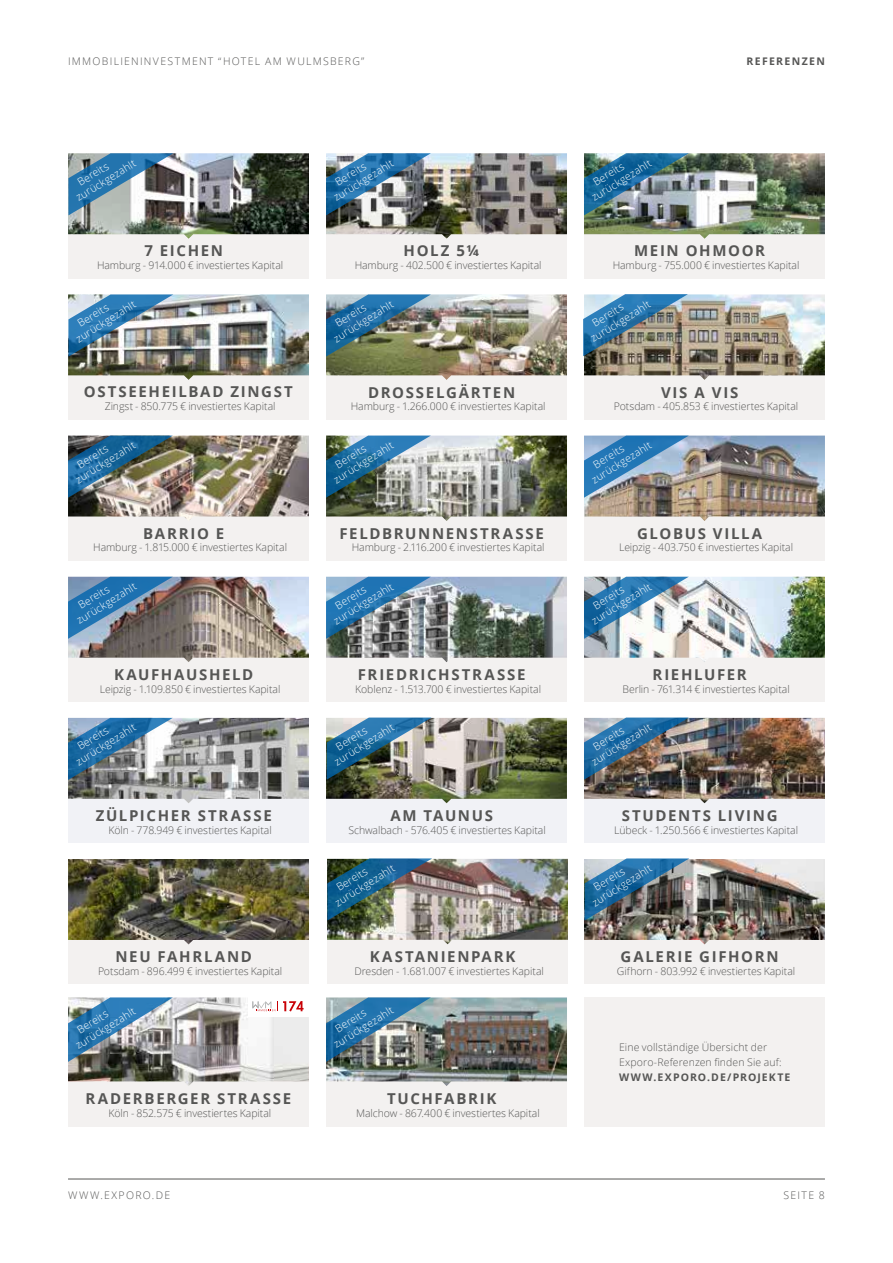
<style>
.page{position:relative;width:893px;height:1263px;background:#fff}
.page>*{position:absolute;margin:0;border:0;box-sizing:border-box;transform-origin:0 0}
.t1{font:700 15px "Open Sans";letter-spacing:.115em;color:#565655}
.t2{font:300 10.5px "Open Sans";letter-spacing:-.01em;color:#565655}
.t3{font:300 10.5px/12px "Open Sans";color:#fff}
.t4{font:300 10.5px/15px "Open Sans";letter-spacing:.01em;color:#565655}
.t5{font:300 10.5px "Open Sans";letter-spacing:.12em;color:#565655}
.t6{font:700 10.5px "Open Sans";letter-spacing:.12em;color:#565655}
.t7{font:300 10.5px "Open Sans";letter-spacing:.13em;color:#565655}
</style>
<div class="page">
<hr style="left:68px;top:1178px;width:757px;height:1px;background:#565655">
<div style="left:68px;top:227px;width:241px;height:51px;background:#f3f1f0"></div>
<div style="left:68px;top:368px;width:241px;height:51px;background:#f3f1f0"></div>
<div style="left:68px;top:509px;width:241px;height:51px;background:#f3f1f0"></div>
<div style="left:68px;top:650px;width:241px;height:52px;background:#f3f1f0"></div>
<div style="left:68px;top:791px;width:241px;height:52px;background:#f1f2f6"></div>
<div style="left:68px;top:933px;width:241px;height:51px;background:#f3f1f0"></div>
<div style="left:326px;top:227px;width:241px;height:51px;background:#f3f1f0"></div>
<div style="left:326px;top:368px;width:241px;height:51px;background:#f3f1f0"></div>
<div style="left:326px;top:509px;width:241px;height:51px;background:#f3f1f0"></div>
<div style="left:326px;top:650px;width:241px;height:52px;background:#f3f1f0"></div>
<div style="left:326px;top:791px;width:241px;height:52px;background:#f1f2f6"></div>
<div style="left:326px;top:1074px;width:241px;height:53px;background:#f3f1f0"></div>
<div style="left:584px;top:227px;width:241px;height:51px;background:#f3f1f0"></div>
<div style="left:584px;top:368px;width:241px;height:51px;background:#f3f1f0"></div>
<div style="left:584px;top:509px;width:241px;height:51px;background:#f3f1f0"></div>
<div style="left:584px;top:791px;width:241px;height:52px;background:#f1f2f6"></div>
<div style="left:584px;top:933px;width:241px;height:51px;background:#f3f1f0"></div>
<div style="left:584px;top:997px;width:241px;height:130px;background:#f3f1f0"></div>
<img style="left:68px;top:153px;width:241px;height:86px">
<img style="left:68px;top:294px;width:241px;height:86px">
<img style="left:68px;top:436px;width:241px;height:84px">
<img style="left:68px;top:577px;width:241px;height:85px">
<img style="left:68px;top:718px;width:241px;height:85px">
<img style="left:68px;top:859px;width:241px;height:85px">
<img style="left:326px;top:153px;width:241px;height:86px">
<img style="left:326px;top:294px;width:241px;height:86px">
<img style="left:326px;top:436px;width:241px;height:85px">
<img style="left:326px;top:577px;width:241px;height:85px">
<img style="left:326px;top:718px;width:241px;height:85px">
<img style="left:326px;top:997px;width:241px;height:89px">
<img style="left:584px;top:153px;width:241px;height:86px">
<img style="left:584px;top:294px;width:241px;height:86px">
<img style="left:584px;top:436px;width:241px;height:85px">
<img style="left:584px;top:718px;width:241px;height:85px">
<img style="left:584px;top:859px;width:241px;height:85px">
<img style="left:68px;top:436px;width:105px;height:62px">
<img style="left:68px;top:294px;width:105px;height:63px">
<img style="left:326px;top:294px;width:105px;height:63px">
<img style="left:326px;top:153px;width:105px;height:62px">
<svg style="left:68px;top:153px;width:105px;height:62px;background:#6c8ea4"></svg>
<svg style="left:326px;top:436px;width:105px;height:62px;background:#618595"></svg>
<svg style="left:326px;top:577px;width:105px;height:62px;background:#6188a5"></svg>
<img style="left:327px;top:717px;width:105px;height:63px">
<img style="left:68px;top:577px;width:105px;height:62px">
<svg style="left:68px;top:718px;width:105px;height:62px;background:#6c8fa8"></svg>
<img style="left:584px;top:153px;width:105px;height:62px">
<img style="left:584px;top:436px;width:105px;height:62px">
<img style="left:583px;top:294px;width:105px;height:62px">
<div style="left:68px;top:1074px;width:241px;height:53px;background:#f3f1f0"></div>
<img style="left:68px;top:997px;width:241px;height:89px">
<div style="left:584px;top:650px;width:241px;height:52px;background:#f3f1f0"></div>
<img style="left:584px;top:577px;width:241px;height:85px">
<img style="left:584px;top:577px;width:105px;height:62px">
<img style="left:68px;top:997px;width:105px;height:65px">
<img style="left:326px;top:997px;width:105px;height:65px">
<div style="left:248px;top:997px;width:61px;height:20px;background:#fff"></div>
<svg style="left:252px;top:1001px;width:52px;height:10px"></svg>
<div style="left:327px;top:932px;width:241px;height:52px;background:#f3f1f0"></div>
<img style="left:327px;top:859px;width:241px;height:85px">
<img style="left:327px;top:858px;width:105px;height:62px">
<img style="left:584px;top:717px;width:105px;height:63px">
<img style="left:584px;top:858px;width:105px;height:62px">
<p class="t5" style="left:68px;top:54px;width:298px">IMMOBILIENINVESTMENT “HOTEL AM WULMSBERG”</p>
<p class="t6" style="left:746px;top:54px;width:80px">REFERENZEN</p>
<p class="t3" style="left:67px;top:183px;width:70px;text-indent:9px;rotate:-32deg">Bereits zurückgezahlt</p>
<p class="t3" style="left:325px;top:183px;width:70px;text-indent:9px;rotate:-32deg">Bereits zurückgezahlt</p>
<p class="t3" style="left:583px;top:183px;width:70px;text-indent:9px;rotate:-32deg">Bereits zurückgezahlt</p>
<h1 class="t1" style="left:144px;top:240px;width:80px">7 EICHEN</h1>
<h1 class="t1" style="left:404px;top:240px;width:78px">HOLZ 5¼</h1>
<h1 class="t1" style="left:634px;top:240px;width:133px">MEIN OHMOOR</h1>
<p class="t2" style="left:97px;top:258px;width:188px">Hamburg - 914.000 € investiertes Kapital</p>
<p class="t2" style="left:355px;top:258px;width:188px">Hamburg - 402.500 € investiertes Kapital</p>
<p class="t2" style="left:613px;top:258px;width:188px">Hamburg - 755.000 € investiertes Kapital</p>
<p class="t3" style="left:67px;top:324px;width:70px;text-indent:9px;rotate:-32deg">Bereits zurückgezahlt</p>
<p class="t3" style="left:325px;top:324px;width:70px;text-indent:9px;rotate:-32deg">Bereits zurückgezahlt</p>
<p class="t3" style="left:582px;top:324px;width:70px;text-indent:9px;rotate:-32deg">Bereits zurückgezahlt</p>
<h1 class="t1" style="left:84px;top:381px;width:210px">OSTSEEHEILBAD ZINGST</h1>
<h1 class="t1" style="left:368px;top:381px;width:148px">DROSSELGÄRTEN</h1>
<h1 class="t1" style="left:661px;top:381px;width:79px">VIS A VIS</h1>
<p class="t2" style="left:105px;top:399px;width:172px">Zingst - 850.775 € investiertes Kapital</p>
<p class="t2" style="left:351px;top:399px;width:196px">Hamburg - 1.266.000 € investiertes Kapital</p>
<p class="t2" style="left:614px;top:399px;width:186px">Potsdam - 405.853 € investiertes Kapital</p>
<p class="t3" style="left:67px;top:465px;width:70px;text-indent:9px;rotate:-32deg">Bereits zurückgezahlt</p>
<p class="t3" style="left:325px;top:465px;width:70px;text-indent:9px;rotate:-32deg">Bereits zurückgezahlt</p>
<p class="t3" style="left:583px;top:465px;width:70px;text-indent:9px;rotate:-32deg">Bereits zurückgezahlt</p>
<h1 class="t1" style="left:143px;top:523px;width:83px">BARRIO E</h1>
<h1 class="t1" style="left:340px;top:523px;width:206px">FELDBRUNNENSTRASSE</h1>
<h1 class="t1" style="left:637px;top:523px;width:127px">GLOBUS VILLA</h1>
<p class="t2" style="left:93px;top:540px;width:195px">Hamburg - 1.815.000 € investiertes Kapital</p>
<p class="t2" style="left:352px;top:540px;width:194px">Hamburg - 2.116.200 € investiertes Kapital</p>
<p class="t2" style="left:619px;top:540px;width:175px">Leipzig - 403.750 € investiertes Kapital</p>
<p class="t3" style="left:68px;top:606px;width:70px;text-indent:9px;rotate:-32deg">Bereits zurückgezahlt</p>
<p class="t3" style="left:325px;top:606px;width:70px;text-indent:9px;rotate:-32deg">Bereits zurückgezahlt</p>
<p class="t3" style="left:583px;top:606px;width:70px;text-indent:9px;rotate:-32deg">Bereits zurückgezahlt</p>
<h1 class="t1" style="left:114px;top:664px;width:141px">KAUFHAUSHELD</h1>
<p class="t2" style="left:100px;top:681px;width:182px">Leipzig - 1.109.850 € investiertes Kapital</p>
<h1 class="t1" style="left:358px;top:664px;width:169px">FRIEDRICHSTRASSE</h1>
<p class="t2" style="left:355px;top:681px;width:187px">Koblenz - 1.513.700 € investiertes Kapital</p>
<h1 class="t1" style="left:653px;top:664px;width:96px">RIEHLUFER</h1>
<p class="t2" style="left:622px;top:681px;width:169px">Berlin - 761.314 € investiertes Kapital</p>
<p class="t3" style="left:67px;top:747px;width:70px;text-indent:9px;rotate:-32deg">Bereits zurückgezahlt</p>
<p class="t3" style="left:326px;top:747px;width:70px;text-indent:9px;rotate:-32deg">Bereits zurückgezahlt</p>
<p class="t3" style="left:583px;top:747px;width:70px;text-indent:9px;rotate:-32deg">Bereits zurückgezahlt</p>
<h1 class="t1" style="left:96px;top:805px;width:178px">ZÜLPICHER STRASSE</h1>
<h1 class="t1" style="left:390px;top:805px;width:104px">AM TAUNUS</h1>
<h1 class="t1" style="left:622px;top:805px;width:157px">STUDENTS LIVING</h1>
<p class="t2" style="left:109px;top:823px;width:165px">Köln - 778.949 € investiertes Kapital</p>
<p class="t2" style="left:348px;top:823px;width:199px">Schwalbach - 576.405 € investiertes Kapital</p>
<p class="t2" style="left:614px;top:823px;width:185px">Lübeck - 1.250.566 € investiertes Kapital</p>
<p class="t3" style="left:326px;top:888px;width:70px;text-indent:9px;rotate:-32deg">Bereits zurückgezahlt</p>
<p class="t3" style="left:583px;top:888px;width:70px;text-indent:9px;rotate:-32deg">Bereits zurückgezahlt</p>
<h1 class="t1" style="left:116px;top:946px;width:138px">NEU FAHRLAND</h1>
<p class="t2" style="left:98px;top:964px;width:186px">Potsdam - 896.499 € investiertes Kapital</p>
<h1 class="t1" style="left:370px;top:946px;width:147px">KASTANIENPARK</h1>
<p class="t2" style="left:354px;top:964px;width:191px">Dresden - 1.681.007 € investiertes Kapital</p>
<h1 class="t1" style="left:621px;top:946px;width:160px">GALERIE GIFHORN</h1>
<p class="t2" style="left:617px;top:964px;width:180px">Gifhorn - 803.992 € investiertes Kapital</p>
<p class="t3" style="left:67px;top:1030px;width:70px;text-indent:9px;rotate:-32deg">Bereits zurückgezahlt</p>
<p class="t3" style="left:325px;top:1029px;width:70px;text-indent:9px;rotate:-32deg">Bereits zurückgezahlt</p>
<p class="t4" style="left:619px;top:1039px;width:164px">Eine vollständige Übersicht der<br>Exporo-Referenzen finden Sie auf:</p>
<p class="t6" style="left:619px;top:1069px;width:173px">WWW.EXPORO.DE/PROJEKTE</p>
<h1 class="t1" style="left:85px;top:1088px;width:207px">RADERBERGER STRASSE</h1>
<h1 class="t1" style="left:387px;top:1088px;width:111px">TUCHFABRIK</h1>
<p class="t2" style="left:109px;top:1106px;width:164px">Köln - 852.575 € investiertes Kapital</p>
<p class="t2" style="left:356px;top:1106px;width:185px">Malchow - 867.400 € investiertes Kapital</p>
<p class="t7" style="left:68px;top:1188px;width:104px">WWW.EXPORO.DE</p>
<p class="t2" style="left:783px;top:1188px;width:43px">SEITE 8</p>
</div>
